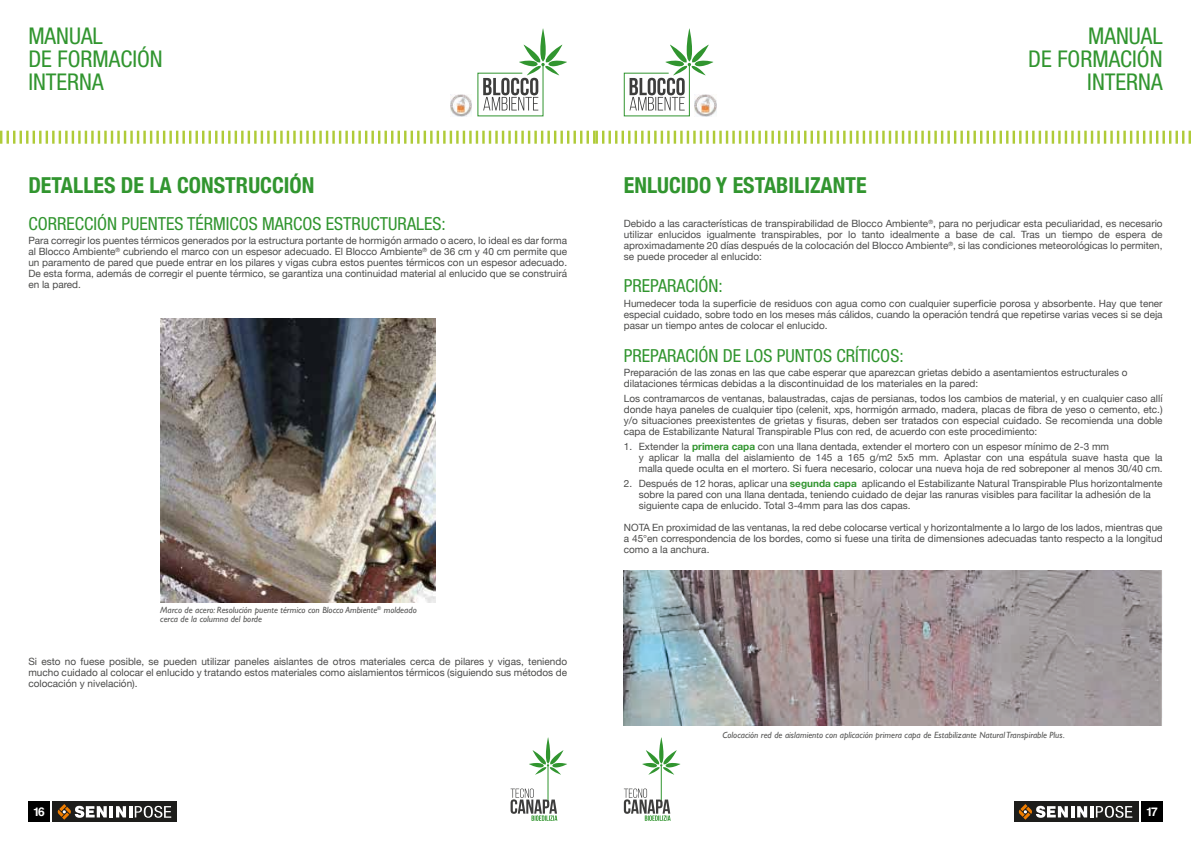
<style>
.page{position:relative;width:1191px;height:842px;background:#fff}
.page>*{position:absolute;margin:0;border:0;box-sizing:border-box;transform-origin:0 0}
.t1{font:condensed 23.1px/23.1px "Helvetica Neue LT Std";color:#31952f;text-align:right}
.t2{font:700 condensed 22px "Helvetica Neue";color:#31952f}
.t3{font:condensed 18px "Helvetica Neue LT Std";color:#31952f}
.t4{font:700 12px "Helvetica";color:#fff}
.t5{font:10px/11px "Helvetica Neue";color:#4b4b4a;text-align:justify}
.t6{font:italic 9px/9px "Gill Sans";color:#575756}
.s1{font-weight:700;color:#31952f}
</style>
<div class="page">
<hr style="left:661px;top:765px;width:1px;height:37px;background:#31952f">
<svg style="left:642px;top:737px;width:38px;height:38px"></svg>
<svg style="left:624px;top:788px;width:46px;height:33px"></svg>
<img style="left:713px;top:97px;width:3px;height:17px">
<svg style="left:623px;top:28px;width:90px;height:89px"></svg>
<div style="left:1141px;top:801px;width:21px;height:21px;background:#000"></div>
<div style="left:1013px;top:801px;width:125px;height:21px;background:#1d1d1b"></div>
<svg style="left:1018px;top:804px;width:114px;height:16px"></svg>
<hr style="left:548px;top:765px;width:1px;height:37px;background:#31952f">
<svg style="left:529px;top:737px;width:38px;height:38px"></svg>
<svg style="left:510px;top:788px;width:47px;height:33px"></svg>
<img style="left:450px;top:95px;width:22px;height:21px">
<svg style="left:477px;top:28px;width:90px;height:89px"></svg>
<svg style="left:0;top:131px;width:1191px;height:13px"></svg>
<div style="left:28px;top:801px;width:22px;height:21px;background:#000"></div>
<div style="left:53px;top:801px;width:124px;height:21px;background:#1d1d1b"></div>
<svg style="left:58px;top:804px;width:113px;height:16px"></svg>
<img style="left:160px;top:318px;width:275px;height:284px">
<img style="left:624px;top:570px;width:538px;height:156px">
<h1 class="t1" style="left:28px;top:24px;width:136px;text-align:left">MANUAL<br>DE FORMACIÓN<br>INTERNA</h1>
<h2 class="t2" style="left:28px;top:167px;width:287px">DETALLES DE LA CONSTRUCCIÓN</h2>
<h3 class="t3" style="left:28px;top:213px;width:419px">CORRECCIÓN PUENTES TÉRMICOS MARCOS ESTRUCTURALES:</h3>
<p class="t5" style="left:28px;top:236px;width:540px">Para corregir los puentes térmicos generados por la estructura portante de hormigón armado o acero, lo ideal es dar forma al Blocco Ambiente<sup>®</sup> cubriendo el marco con un espesor adecuado. El Blocco Ambiente<sup>®</sup> de 36 cm y 40 cm permite que un paramento de pared que puede entrar en los pilares y vigas cubra estos puentes térmicos con un espesor adecuado.<br>De esta forma, además de corregir el puente térmico, se garantiza una continuidad material al enlucido que se construirá en la pared.</p>
<p class="t6" style="left:160px;top:605px;width:258px">Marco de acero: Resolución puente térmico con Blocco Ambiente<sup>®</sup> moldeado cerca de la columna del borde</p>
<p class="t5" style="left:28px;top:656px;width:540px">Si esto no fuese posible, se pueden utilizar paneles aislantes de otros materiales cerca de pilares y vigas, teniendo mucho cuidado al colocar el enlucido y tratando estos materiales como aislamientos térmicos (siguiendo sus métodos de colocación y nivelación).</p>
<h2 class="t2" style="left:624px;top:167px;width:244px">ENLUCIDO Y ESTABILIZANTE</h2>
<h1 class="t1" style="left:1028px;top:24px;width:136px">MANUAL<br>DE FORMACIÓN<br>INTERNA</h1>
<p class="t5" style="left:624px;top:218px;width:540px">Debido a las características de transpirabilidad de Blocco Ambiente<sup>®</sup>, para no perjudicar esta peculiaridad, es necesario utilizar enlucidos igualmente transpirables, por lo tanto idealmente a base de cal. Tras un tiempo de espera de aproximadamente 20 días después de la colocación del Blocco Ambiente<sup>®</sup>, si las condiciones meteorológicas lo permiten, se puede proceder al enlucido:</p>
<h3 class="t3" style="left:624px;top:276px;width:101px">PREPARACIÓN:</h3>
<p class="t5" style="left:624px;top:298px;width:540px">Humedecer toda la superficie de residuos con agua como con cualquier superficie porosa y absorbente. Hay que tener especial cuidado, sobre todo en los meses más cálidos, cuando la operación tendrá que repetirse varias veces si se deja pasar un tiempo antes de colocar el enlucido.</p>
<h3 class="t3" style="left:624px;top:345px;width:281px">PREPARACIÓN DE LOS PUNTOS CRÍTICOS:</h3>
<p class="t5" style="left:624px;top:367px;width:505px">Preparación de las zonas en las que cabe esperar que aparezcan grietas debido a asentamientos estructurales o dilataciones térmicas debidas a la discontinuidad de los materiales en la pared:</p>
<p class="t5" style="left:624px;top:393px;width:540px">Los contramarcos de ventanas, balaustradas, cajas de persianas, todos los cambios de material, y en cualquier caso allí donde haya paneles de cualquier tipo (celenit, xps, hormigón armado, madera, placas de fibra de yeso o cemento, etc.) y/o situaciones preexistentes de grietas y fisuras, deben ser tratados con especial cuidado. Se recomienda una doble capa de Estabilizante Natural Transpirable Plus con red, de acuerdo con este procedimiento:</p>
<p class="t5" style="left:639px;top:441px;width:525px;text-align:left;text-indent:-15px">1. Extender la <span class="s1">primera capa</span> con una llana dentada, extender el mortero con un espesor mínimo de 2-3 mm<br>y aplicar la malla del aislamiento de 145 a 165 g/m2 5x5 mm. Aplastar con una espátula suave hasta que la malla quede oculta en el mortero. Si fuera necesario, colocar una nueva hoja de red sobreponer al menos 30/40 cm.</p>
<p class="t5" style="left:639px;top:478px;width:525px;text-align:left;text-indent:-15px">2. Después de 12 horas, aplicar una <span class="s1">segunda capa</span> aplicando el Estabilizante Natural Transpirable Plus horizontalmente sobre la pared con una llana dentada, teniendo cuidado de dejar las ranuras visibles para facilitar la adhesión de la siguiente capa de enlucido. Total 3-4mm para las dos capas.</p>
<p class="t5" style="left:624px;top:522px;width:540px">NOTA En proximidad de las ventanas, la red debe colocarse vertical y horizontalmente a lo largo de los lados, mientras que a 45°en correspondencia de los bordes, como si fuese una tirita de dimensiones adecuadas tanto respecto a la longitud como a la anchura.</p>
<p class="t6" style="left:722px;top:730px;width:344px">Colocación red de aislamiento con aplicación primera capa de Estabilizante Natural Transpirable Plus.</p>
<p class="t4" style="left:33px;top:805px;width:13px">16</p>
<p class="t4" style="left:1146px;top:805px;width:13px">17</p>
</div>
